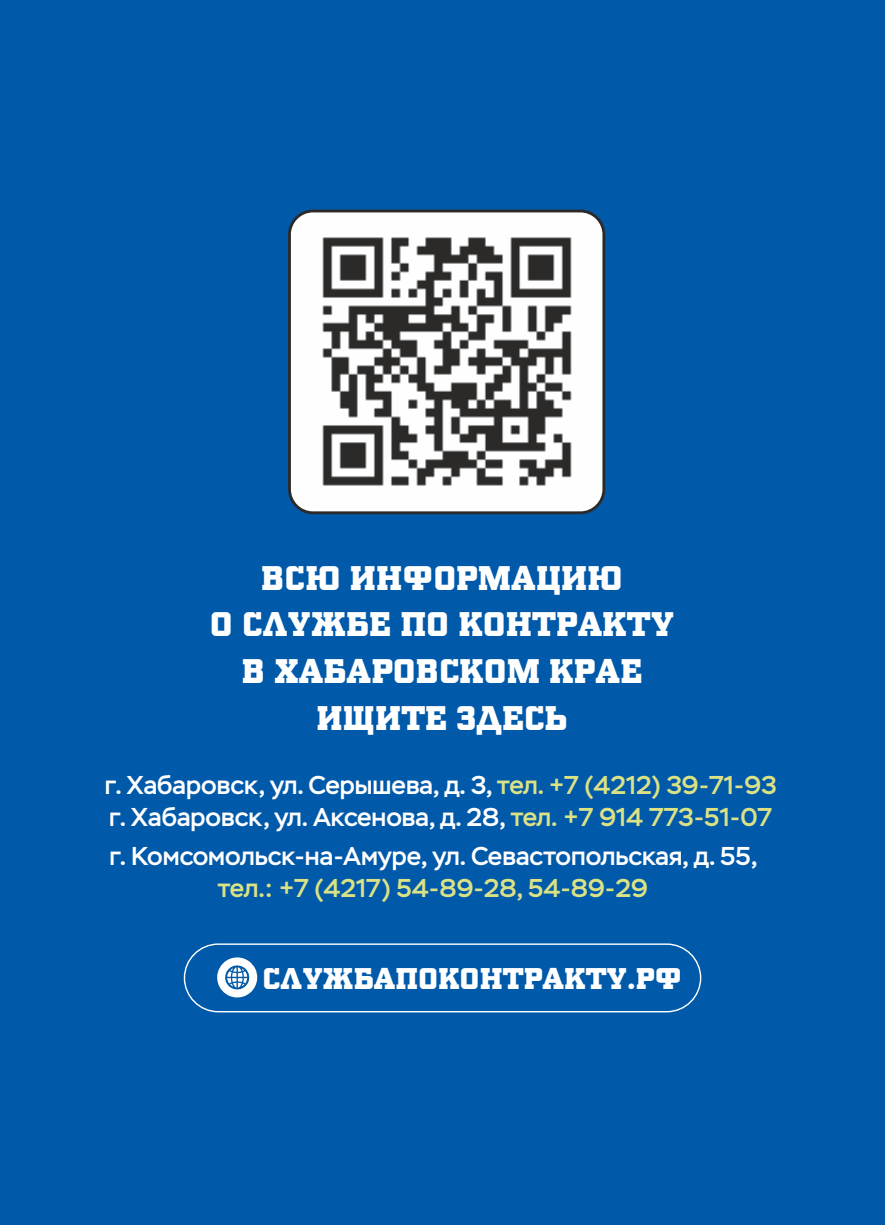
<style>
.page{position:relative;width:885px;height:1225px;background:#fff}
.page>*{position:absolute;margin:0;border:0;box-sizing:border-box;transform-origin:0 0}
.t1{font:900 33.8px/46.8px "PF Synch Pro";color:#fff;text-align:center}
.t2{font:900 29.6px "PF Synch Pro";color:#fff}
.t3{font:500 25.8px/32px "Stem";color:#fff}
.t4{font:500 25.8px "Stem";color:#dbe285}
.s1{color:#dbe285}
</style>
<div class="page">
<div style="left:0;top:0;width:884px;height:1225px;background:#0059a9"></div>
<svg style="left:217px;top:957px;width:40px;height:40px"></svg>
<img style="left:289px;top:211px;width:314px;height:302px;border-radius:23px">
<div style="left:288px;top:210px;width:317px;height:304px;border:3px solid #2b2a29;border-radius:23px"></div>
<div style="left:184px;top:943px;width:517px;height:69px;border:1px solid #fff;border-radius:34px"></div>
<h1 class="t1" style="left:210px;top:558px;width:466px">ВСЮ ИНФОРМАЦИЮ<br>О СЛУЖБЕ ПО КОНТРАКТУ<br>В ХАБАРОВСКОМ КРАЕ<br>ИЩИТЕ ЗДЕСЬ</h1>
<p class="t3" style="left:105px;top:769px;width:673px">г. Хабаровск, ул. Серышева, д. 3, <span class="s1">тел. +7 (4212) 39-71-93 </span>г. Хабаровск, ул. Аксенова, д. 28, <span class="s1">тел. +7 914 773-51-07</span></p>
<p class="t3" style="left:109px;top:840px;width:649px">г. Комсомольск-на-Амуре, ул. Севастопольская, д. 55,</p>
<p class="t4" style="left:218px;top:872px;width:431px">тел.: +7 (4217) 54-89-28, 54-89-29</p>
<p class="t2" style="left:262px;top:966px;width:420px">СЛУЖБАПОКОНТРАКТУ.РФ</p>
</div>
